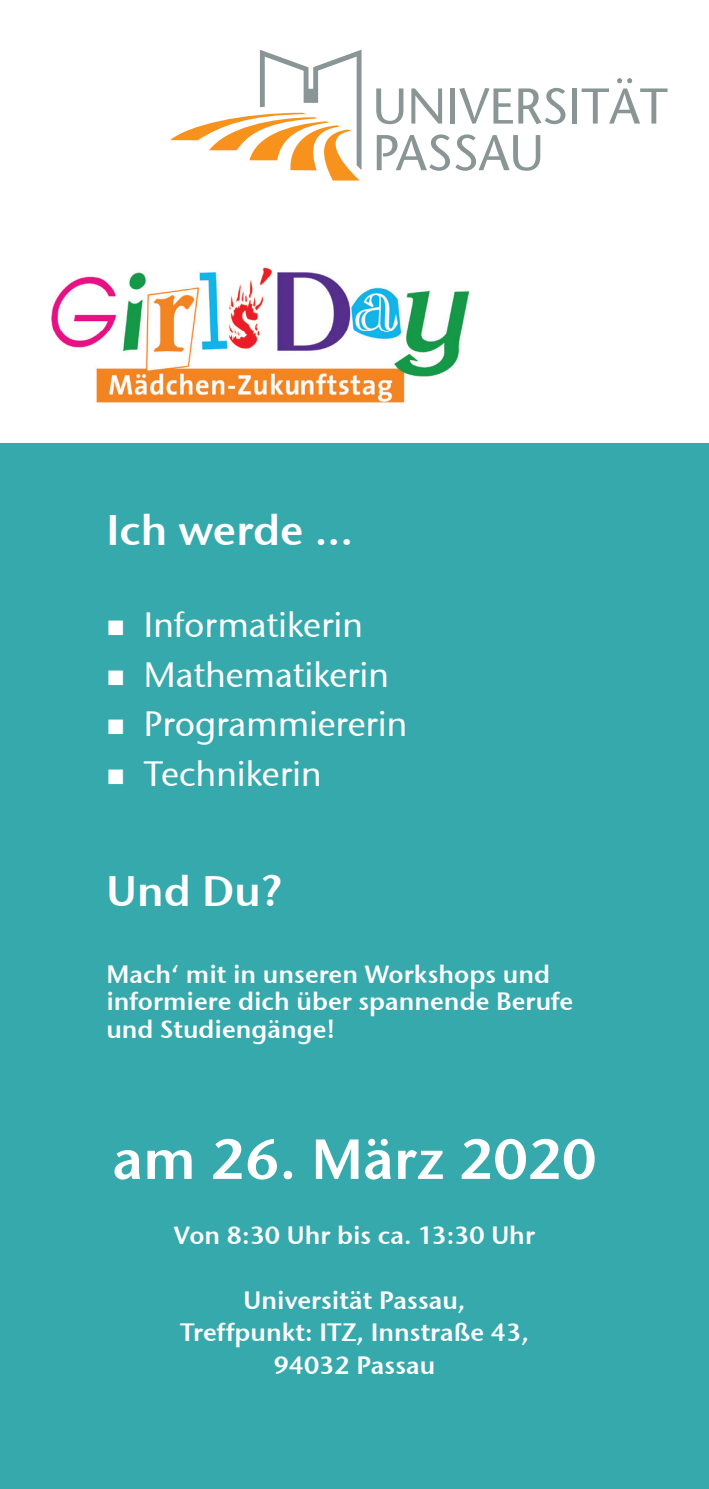
<style>
.page{position:relative;width:709px;height:1489px;background:#fff}
.page>*{position:absolute;margin:0;border:0;box-sizing:border-box;transform-origin:0 0}
.t1{font:56.25px "Stone Sans Semi ITCTT";color:#fff}
.t2{font:42.5px "Stone Sans Semi ITCTT";color:#fff}
.t3{font:35px "Stone Sans ITCTT Medium";color:#fff}
.t4{font:25px/32.5px "Stone Sans Semi ITCTT";color:#fff;text-align:center}
</style>
<div class="page">
<div style="left:0;top:443px;width:709px;height:1045px;background:#36a9ad"></div>
<svg style="left:377px;top:134px;width:163px;height:37px"></svg>
<svg style="left:376px;top:88px;width:27px;height:36px"></svg>
<svg style="left:411px;top:88px;width:31px;height:36px"></svg>
<div style="left:450px;top:88px;width:5px;height:36px;background:#8a9595"></div>
<svg style="left:459px;top:88px;width:106px;height:36px"></svg>
<div style="left:572px;top:88px;width:5px;height:36px;background:#8a9595"></div>
<svg style="left:581px;top:78px;width:86px;height:46px"></svg>
<svg style="left:170px;top:50px;width:191px;height:130px"></svg>
<img style="left:51px;top:267px;width:419px;height:136px">
<h2 class="t2" style="left:106px;top:503px;width:248px">Ich werde ...</h2>
<h3 class="t3" style="left:106px;top:603px;width:258px">■ Informatikerin</h3>
<h3 class="t3" style="left:106px;top:653px;width:284px">■ Mathematikerin</h3>
<h3 class="t3" style="left:106px;top:702px;width:303px">■ Programmiererin</h3>
<h3 class="t3" style="left:106px;top:752px;width:217px">■ Technikerin</h3>
<h2 class="t2" style="left:106px;top:864px;width:177px">Und Du?</h2>
<p class="t4" style="left:106px;top:960px;width:468px;line-height:27.5px;text-align:left">Mach‘ mit in unseren Workshops und informiere dich über spannende Berufe und Studiengänge!</p>
<h1 class="t1" style="left:112px;top:1123px;width:485px">am 26. März 2020</h1>
<p class="t4" style="left:174px;top:1218px;width:362px">Von 8:30 Uhr bis ca. 13:30 Uhr</p>
<p class="t4" style="left:180px;top:1283px;width:350px">Universität Passau,<br>Treffpunkt: ITZ, Innstraße 43,<br>94032 Passau</p>
</div>
